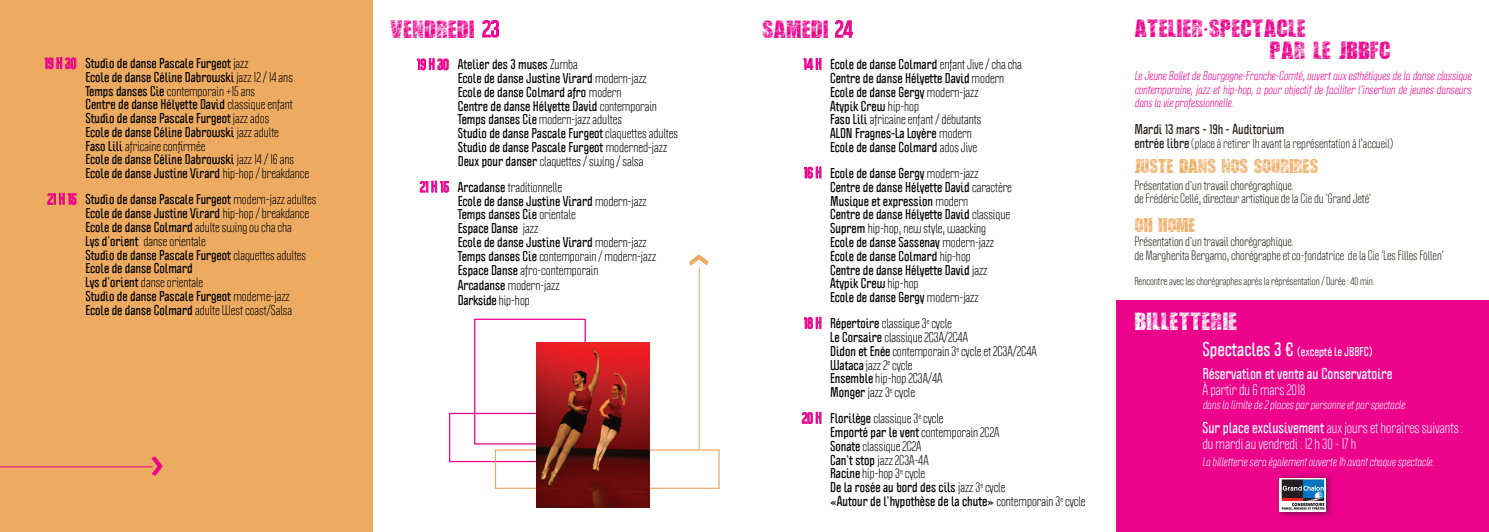
<style>
.page{position:relative;width:1489px;height:532px;background:#fff}
.page>*{position:absolute;margin:0;border:0;box-sizing:border-box;transform-origin:0 0}
.t1{font:700 36.25px "Politica";color:#ed028c}
.t2{font:700 36.25px "Politica";color:#edab62}
.t3{font:25px/22.5px "Scratched Letters";color:#ed028c}
.t4{font:25px "Scratched Letters";color:#fff}
.t5{font:700 21.25px "Politica";color:#ed028c}
.t6{font:20px "Scratched Letters";letter-spacing:-.02em;color:#edab62}
.t7{font:13.75px/16.5px "Politica";color:#fff}
.t8{font:700 13.75px "Politica";color:#fff}
.t9{font:700 13.75px "Politica";letter-spacing:-.02em;color:#ed028c}
.t10{font:700 12.5px/13.8px "Politica";color:#000}
.t11{font:12.5px/13.8px "Politica";color:#000}
.t12{font:700 12.5px "Politica";color:#241e1b}
.t13{font:11.88px/13.8px "Politica";color:#241e1b}
.t14{font:italic 11.25px/13.5px "Politica";color:#ed028c;text-align:justify}
.t15{font:italic 11.25px "Politica";color:#fff}
.t16{font:700 11.25px "Politica";color:#fff}
.t17{font:10px "Politica";color:#241e1b}
.s1{font-weight:400}
.s2{font-weight:700}
.s3{font-family:"Ebrima"}
.s4{font-weight:700;font-size:12.5px}
.s5{font-size:17.5px}
</style>
<div class="page">
<div style="left:1116px;top:300px;width:372px;height:231px;background:#ed028c"></div>
<div style="left:1275px;top:473px;width:58px;height:46px;background:#231f20;opacity:.6"></div>
<div style="left:1279px;top:477px;width:46px;height:34px;background:#fff"></div>
<div style="left:1281px;top:479px;width:21px;height:18px;background:#231f20"></div>
<div style="left:1302px;top:479px;width:22px;height:18px;background:#0074be"></div>
<div style="left:1280px;top:478px;width:44px;height:23px;border:1px solid #fff"></div>
<svg style="left:1281px;top:485px;width:43px;height:25px"></svg>
<div style="left:0;top:0;width:372px;height:531px;background:#edab62"></div>
<svg style="left:47px;top:193px;width:30px;height:12px"></svg>
<svg style="left:45px;top:57px;width:32px;height:12px"></svg>
<svg style="left:150px;top:456px;width:13px;height:20px"></svg>
<svg style="left:417px;top:58px;width:32px;height:12px"></svg>
<svg style="left:419px;top:180px;width:30px;height:13px"></svg>
<div style="left:474px;top:318px;width:112px;height:126px;border:1px solid #ed028c"></div>
<div style="left:449px;top:412px;width:100px;height:50px;border:1px solid #ed028c"></div>
<div style="left:495px;top:449px;width:224px;height:39px;border:1px solid #edab62"></div>
<hr style="left:698px;top:267px;width:1px;height:182px;background:#edab62">
<svg style="left:689px;top:254px;width:20px;height:12px"></svg>
<img style="left:536px;top:342px;width:113px;height:165px">
<svg style="left:482px;top:20px;width:17px;height:18px"></svg>
<svg style="left:803px;top:58px;width:18px;height:12px"></svg>
<svg style="left:804px;top:166px;width:17px;height:13px"></svg>
<svg style="left:804px;top:316px;width:17px;height:13px"></svg>
<svg style="left:801px;top:411px;width:20px;height:13px"></svg>
<svg style="left:835px;top:20px;width:18px;height:18px"></svg>
<hr style="left:0;top:466px;width:152px;height:1px;background:#ed028c">
<p class="t9" style="left:44px;top:54px;width:34px">19 H 30</p>
<p class="t9" style="left:47px;top:190px;width:31px">21 H 15</p>
<p class="t10" style="left:85px;top:56px;width:225px">Studio de danse Pascale Furgeot <span class="s1">jazz<br></span>Ecole de danse Céline Dabrowski <span class="s1">jazz 12 / 14 ans </span>Temps danses Cie <span class="s1">contemporain +15 ans<br></span>Centre de danse Hélyette David <span class="s1">classique enfant </span>Studio de danse Pascale Furgeot <span class="s1">jazz ados<br></span>Ecole de danse Céline Dabrowski <span class="s1">jazz adulte<br></span>Faso Lili <span class="s1">africaine confirmée<br></span>Ecole de danse Céline Dabrowski <span class="s1">jazz 14 / 16 ans </span>Ecole de danse Justine Virard <span class="s1">hip-hop / breakdance</span></p>
<p class="t10" style="left:85px;top:192px;width:232px">Studio de danse Pascale Furgeot <span class="s1">modern-jazz adultes </span>Ecole de danse Justine Virard <span class="s1">hip-hop / breakdance </span>Ecole de danse Colmard <span class="s1">adulte swing ou cha cha<br></span>Lys d’orient <span class="s1">danse orientale<br></span>Studio de danse Pascale Furgeot <span class="s1">claquettes adultes </span>Ecole de danse Colmard<br>Lys d’orient <span class="s1">danse orientale<br></span>Studio de danse Pascale Furgeot <span class="s1">moderne-jazz </span>Ecole de danse Colmard <span class="s1">adulte West coast/Salsa</span></p>
<h1 class="t1" style="left:163px;top:489px;width:14px;rotate:-180deg">&lt;</h1>
<h2 class="t3" style="left:390px;top:19px;width:86px">VENDREDI</h2>
<h3 class="t5" style="left:482px;top:15px;width:19px">23</h3>
<p class="t9" style="left:417px;top:55px;width:34px">19 H 30</p>
<p class="t9" style="left:420px;top:177px;width:31px">21 H 15</p>
<p class="t10" style="left:458px;top:57px;width:222px">Atelier des 3 muses <span class="s1">Zumba<br></span>Ecole de danse Justine Virard <span class="s1">modern-jazz<br></span>Ecole de danse Colmard afro <span class="s1">modern<br></span>Centre de danse Hélyette David <span class="s1">contemporain </span>Temps danses Cie <span class="s1">modern-jazz adultes<br></span>Studio de danse Pascale Furgeot <span class="s1">claquettes adultes </span>Studio de danse Pascale Furgeot <span class="s1">moderned-jazz </span>Deux pour danser <span class="s1">claquettes / swing / salsa</span></p>
<p class="t10" style="left:458px;top:180px;width:200px">Arcadanse <span class="s1">traditionnelle<br></span>Ecole de danse Justine Virard <span class="s1">modern-jazz </span>Temps danses Cie <span class="s1">orientale<br></span>Espace Danse <span class="s1">jazz<br></span>Ecole de danse Justine Virard <span class="s1">modern-jazz </span>Temps danses Cie <span class="s1">contemporain / modern-jazz </span>Espace Danse <span class="s1">afro-contemporain</span></p>
<p class="t11" style="left:458px;top:277px;width:103px;line-height:15px"><span class="s2">Arcadanse</span> modern-jazz<br><span class="s2">Darkside</span> hip-hop</p>
<h1 class="t2" style="left:722px;top:254px;width:14px;rotate:90deg">&lt;</h1>
<h2 class="t3" style="left:762px;top:19px;width:68px">SAMEDI</h2>
<p class="t9" style="left:803px;top:55px;width:20px">14 H</p>
<h3 class="t5" style="left:835px;top:15px;width:19px">24</h3>
<p class="t10" style="left:830px;top:57px;width:193px">Ecole de danse Colmard <span class="s1">enfant Jive / cha cha </span>Centre de danse Hélyette David <span class="s1">modern </span>Ecole de danse Gergy <span class="s1">modern-jazz<br></span>Atypik Crew <span class="s1">hip-hop<br></span>Faso Lili <span class="s1">africaine enfant / débutants<br></span>ALDN Fragnes-La Loyère <span class="s1">modern<br></span>Ecole de danse Colmard <span class="s1">ados Jive</span></p>
<p class="t10" style="left:830px;top:166px;width:183px">Ecole de danse Gergy <span class="s1">modern-jazz </span>Centre de danse Hélyette David <span class="s1">caractère </span>Musique et expression <span class="s1">modern<br></span>Centre de danse Hélyette David <span class="s1">classique </span>Suprem <span class="s1">hip-hop, new style, waacking </span>Ecole de danse Sassenay <span class="s1">modern-jazz </span>Ecole de danse Colmard <span class="s1">hip-hop<br></span>Centre de danse Hélyette David <span class="s1">jazz </span>Atypik Crew <span class="s1">hip-hop<br></span>Ecole de danse Gergy <span class="s1">modern-jazz</span></p>
<p class="t11" style="left:830px;top:316px;width:208px"><span class="s2">Répertoire</span> classique 3<sup>e</sup> cycle<br><span class="s2">Le Corsaire</span> classique 2C3A/2C4A<br><span class="s2">Didon et Enée</span> contemporain 3<sup>e</sup> cycle et 2C3A/2C4A<br><span class="s2">Wataca</span> jazz 2<sup>e</sup> cycle<br><span class="s2">Ensemble</span> hip-hop 2C3A/4A<br><span class="s2">Monger</span> jazz 3<sup>e</sup> cycle</p>
<p class="t10" style="left:830px;top:411px;width:257px">Florilège <span class="s1">classique 3</span><sup>e</sup> <span class="s1">cycle<br></span>Emporté par le vent <span class="s1">contemporain 2C2A<br></span>Sonate <span class="s1">classique 2C2A<br></span>Can’t stop <span class="s1">jazz 2C3A-4A<br></span>Racine <span class="s1">hip-hop 3</span><sup>e</sup> <span class="s1">cycle<br></span>De la rosée au bord des cils <span class="s1">jazz 3</span><sup>e</sup> <span class="s1">cycle<br></span>«Autour de l’hypothèse de la chute» <span class="s1">contemporain 3</span><sup>e</sup> <span class="s1">cycle</span></p>
<p class="t9" style="left:803px;top:163px;width:20px">16 H</p>
<p class="t9" style="left:803px;top:314px;width:20px">18 H</p>
<p class="t9" style="left:802px;top:408px;width:21px">20 H</p>
<h2 class="t3" style="left:1269px;top:17px;width:123px;text-indent:-135px">ATELIER<span class="s3">·</span>SPECTACLE<br>PAR LE JBBFC</h2>
<p class="t14" style="left:1134px;top:69px;width:338px">Le Jeune Ballet de Bourgogne-Franche-Comté, ouvert aux esthétiques de la danse classique contemporaine, jazz et hip-hop, a pour objectif de faciliter l’insertion de jeunes danseurs dans la vie professionnelle.</p>
<p class="t12" style="left:1134px;top:121px;width:151px">Mardi 13 mars - 19h - Auditorium</p>
<p class="t13" style="left:1134px;top:137px;width:260px"><span class="s4">entrée libre</span> (place à retirer 1h avant la représentation à l’accueil)</p>
<h3 class="t6" style="left:1134px;top:159px;width:185px">JUSTE DANS NOS SOURIRES</h3>
<p class="t13" style="left:1134px;top:178px;width:238px">Présentation d’un travail chorégraphique.<br>de Frédéric Cellé, directeur artistique de la Cie du ‘Grand Jeté’</p>
<h3 class="t6" style="left:1134px;top:218px;width:63px">OH HOME</h3>
<p class="t13" style="left:1134px;top:234px;width:311px">Présentation d’un travail chorégraphique.<br>de Margherita Bergamo, chorégraphe et co-fondatrice de la Cie ‘Les Filles Föllen’</p>
<p class="t17" style="left:1134px;top:274px;width:241px">Rencontre avec les chorégraphes après la réprésentation / Durée : 40 min.</p>
<h2 class="t4" style="left:1134px;top:312px;width:104px">BILLETTERIE</h2>
<p class="t16" style="left:1202px;top:344px;width:172px"><span class="s5">Spectacles 3 €</span> (excepté le JBBFC)</p>
<p class="t8" style="left:1202px;top:364px;width:191px">Réservation et vente au Conservatoire</p>
<p class="t7" style="left:1202px;top:381px;width:105px">À partir du 6 mars 2018</p>
<p class="t15" style="left:1202px;top:397px;width:204px">dans la limite de 2 places par personne et par spectacle</p>
<p class="t7" style="left:1202px;top:419px;width:262px"><span class="s2">Sur place exclusivement</span> aux jours et horaires suivants : du mardi au vendredi : 12 h 30 - 17 h</p>
<p class="t15" style="left:1202px;top:454px;width:233px">La billetterie sera également ouverte 1h avant chaque spectacle.</p>
</div>
